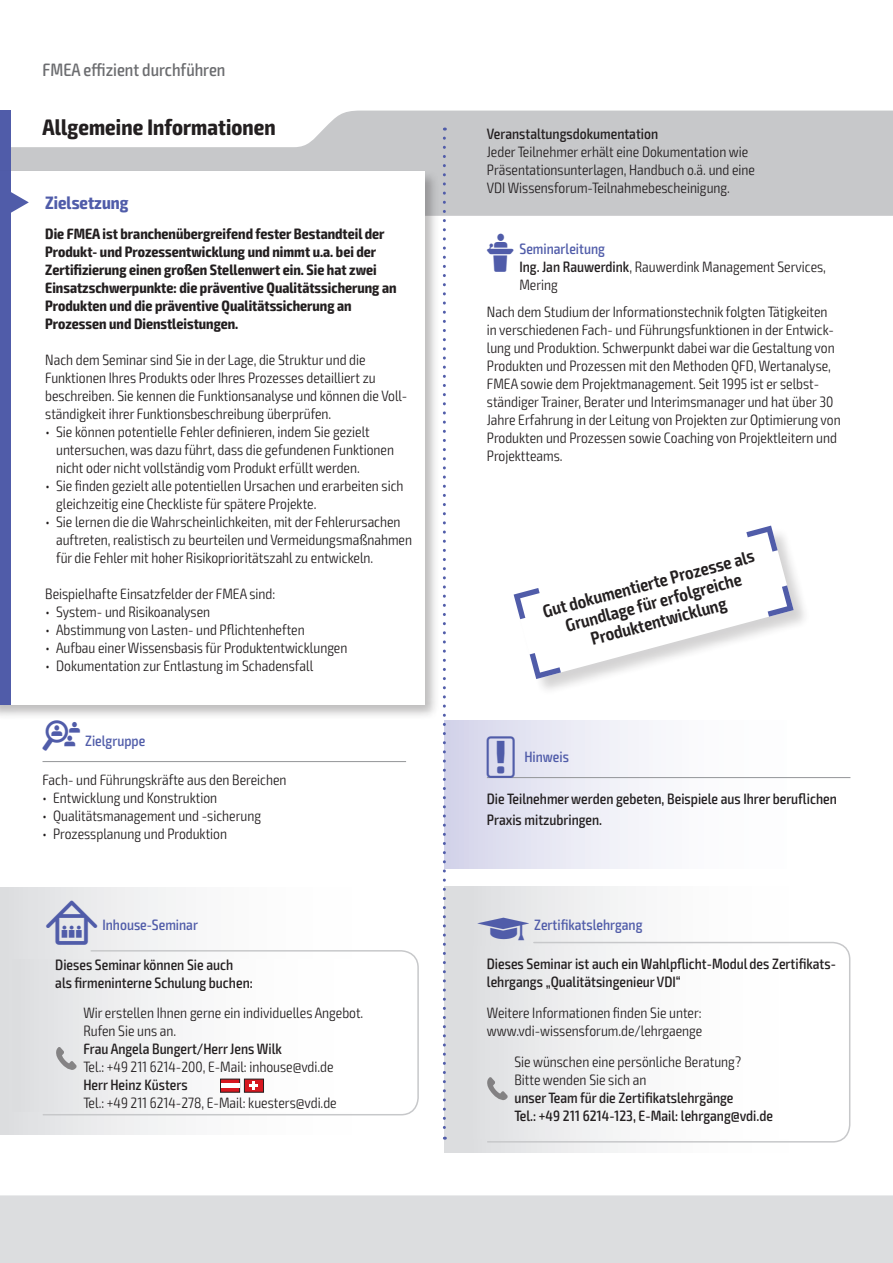
<style>
.page{position:relative;width:893px;height:1263px;background:#fff}
.page>*{position:absolute;margin:0;border:0;box-sizing:border-box;transform-origin:0 0}
.t1{font:700 condensed 22.5px "Exo 2";letter-spacing:.005em;color:#231f20}
.t2{font:600 condensed 18px/19.5px "Exo 2";color:#231f20;text-align:center}
.t3{font:500 condensed 18px "Exo 2";color:#6c6d70}
.t4{font:700 condensed 18px "Exo 2";color:#505ca9}
.t5{font:300 condensed 15px/18px "Exo 2";color:#231f20}
.t6{font:500 condensed 15px/18px "Exo 2";color:#231f20}
.t7{font:700 condensed 15px/18px "Exo 2";color:#231f20}
.t8{font:500 condensed 15px "Exo 2";color:#505ca9}
.s1{font-family:"VDI Iconset S4 A Regular";font-weight:400;font-stretch:normal}
.s2{font-family:"VDI Iconset S4 A Regular";font-weight:400;font-stretch:normal;font-size:15.45px}
.s3{font-family:"VDI Iconset S4 A Regular";font-weight:400;font-stretch:normal;color:#505ca9}
.s4{font-weight:500;color:#505ca9}
.s5{font-weight:500}
.s6{font-family:"VDI Iconset S4 A Regular";font-weight:400;font-stretch:normal;font-size:19.5px}
</style>
<div class="page">
<div style="left:0;top:1195px;width:893px;height:68px;background:#dcdddf"></div>
<svg style="left:11px;top:111px;width:881px;height:105px;fill:#c7c8ca"></svg>
<hr style="left:892px;top:111px;width:1px;height:105px;background:#505ca9">
<div style="left:0;top:111px;width:11px;height:63px;background:#505ca9"></div>
<hr style="left:43px;top:761px;width:363px;height:1px;background:#939598">
<div style="left:0;top:168px;width:440px;height:553px;background:#231f20;opacity:.3"></div>
<div style="left:0;top:171px;width:424px;height:534px;background:#fff"></div>
<div style="left:0;top:171px;width:11px;height:534px;background:#505ca9"></div>
<svg style="left:11px;top:192px;width:18px;height:21px"></svg>
<div style="left:514px;top:526px;width:297px;height:170px;background:#231f20;opacity:.2"></div>
<svg style="left:514px;top:526px;width:280px;height:153px"></svg>
<div style="left:444px;top:720px;width:406px;height:149px;background:linear-gradient(to right,#dadbed,#fff)"></div>
<div style="left:444px;top:720px;width:406px;height:59px;background:linear-gradient(to right,#dadbed,#fff)"></div>
<hr style="left:487px;top:777px;width:363px;height:1px;background:#939598">
<div style="left:0;top:887px;width:419px;height:247px;background:linear-gradient(to right,#e2e3e5,#fff)"></div>
<svg style="left:42px;top:949px;width:377px;height:167px"></svg>
<div style="left:13px;top:959px;width:382px;height:152px;background:linear-gradient(to right,#e3e3e5,#fff)"></div>
<svg style="left:220px;top:1079px;width:44px;height:13px"></svg>
<div style="left:221px;top:1083px;width:18px;height:5px;background:#fff"></div>
<svg style="left:56px;top:1047px;width:21px;height:23px"></svg>
<div style="left:444px;top:887px;width:406px;height:265px;background:linear-gradient(to right,#dfe0e2,#fff)"></div>
<svg style="left:486px;top:941px;width:365px;height:202px"></svg>
<div style="left:444px;top:946px;width:394px;height:192px;background:linear-gradient(to right,#dfe0e2,#fff)"></div>
<svg style="left:487px;top:1077px;width:21px;height:23px"></svg>
<svg style="left:443px;top:138px;width:3px;height:1002px"></svg>
<p class="t3" style="left:43px;top:59px;width:184px">FMEA effizient durchführen</p>
<h1 class="t1" style="left:43px;top:113px;width:235px">Allgemeine Informationen</h1>
<p class="t6" style="left:487px;top:125px;width:173px">Veranstaltungsdokumentation</p>
<p class="t5" style="left:487px;top:143px;width:270px">Jeder Teilnehmer erhält eine Dokumentation wie<br>Präsentationsunterlagen, Handbuch o.ä. und eine<br>VDI Wissensforum-Teilnahmebescheinigung.</p>
<p class="t4" style="left:45px;top:192px;width:85px">Zielsetzung</p>
<p class="t7" style="left:45px;top:225px;width:353px">Die FMEA ist branchenübergreifend fester Bestandteil der Produkt- und Prozessentwicklung und nimmt u.a. bei der Zertifizierung einen großen Stellenwert ein. Sie hat zwei Einsatzschwerpunkte: die präventive Qualitätssicherung an Produkten und die präventive Qualitätssicherung an Prozessen und Dienstleistungen.</p>
<p class="t5" style="left:45px;top:351px;width:363px">Nach dem Seminar sind Sie in der Lage, die Struktur und die Funktionen Ihres Produkts oder Ihres Prozesses detailliert zu beschreiben. Sie kennen die Funktionsanalyse und können die Voll&shy;ständigkeit ihrer Funktionsbeschreibung überprüfen.</p>
<p class="t5" style="left:56px;top:423px;width:339px;text-indent:-11px">• Sie können potentielle Fehler definieren, indem Sie gezielt untersuchen, was dazu führt, dass die gefundenen Funktionen nicht oder nicht vollständig vom Produkt erfüllt werden.</p>
<p class="t5" style="left:56px;top:477px;width:349px;text-indent:-11px">• Sie finden gezielt alle potentiellen Ursachen und erarbeiten sich gleichzeitig eine Checkliste für spätere Projekte.</p>
<p class="t5" style="left:56px;top:513px;width:357px;text-indent:-11px">• Sie lernen die die Wahrscheinlichkeiten, mit der Fehlerursachen auftreten, realistisch zu beurteilen und Vermeidungsmaßnahmen für die Fehler mit hoher Risikoprioritätszahl zu entwickeln.</p>
<p class="t5" style="left:45px;top:585px;width:232px">Beispielhafte Einsatzfelder der FMEA sind:</p>
<p class="t5" style="left:45px;top:603px;width:166px">• System- und Risikoanalysen</p>
<p class="t5" style="left:45px;top:621px;width:261px">• Abstimmung von Lasten- und Pflichtenheften</p>
<p class="t5" style="left:45px;top:639px;width:303px">• Aufbau einer Wissensbasis für Produktentwicklungen</p>
<p class="t5" style="left:45px;top:657px;width:269px">• Dokumentation zur Entlastung im Schadensfall</p>
<p class="t8" style="left:43px;top:732px;width:104px"><span class="s1">Z</span> Zielgruppe</p>
<p class="t5" style="left:43px;top:771px;width:246px">Fach- und Führungskräfte aus den Bereichen</p>
<p class="t5" style="left:43px;top:789px;width:176px">• Entwicklung und Konstruktion</p>
<p class="t5" style="left:43px;top:807px;width:220px">• Qualitätsmanagement und -sicherung</p>
<p class="t5" style="left:43px;top:825px;width:186px">• Prozessplanung und Produktion</p>
<p class="t8" style="left:46px;top:916px;width:153px"><span class="s2">I</span> Inhouse-Seminar</p>
<p class="t6" style="left:55px;top:955px;width:199px">Dieses Seminar können Sie auch als firmeninterne Schulung buchen:</p>
<p class="t5" style="left:83px;top:1004px;width:282px">Wir erstellen Ihnen gerne ein individuelles Angebot.<br>Rufen Sie uns an.</p>
<p class="t6" style="left:83px;top:1040px;width:200px">Frau Angela Bungert/Herr Jens Wilk</p>
<p class="t5" style="left:83px;top:1058px;width:252px">Tel.: +49 211 6214-200, E-Mail: inhouse@vdi.de</p>
<p class="t6" style="left:83px;top:1076px;width:106px">Herr Heinz Küsters</p>
<p class="t5" style="left:83px;top:1094px;width:255px">Tel.: +49 211 6214-278, E-Mail: kuesters@vdi.de</p>
<p class="t5" style="left:519px;top:240px;width:308px;text-indent:-33px"><span class="s3">L</span> <span class="s4">Seminarleitung<br></span><span class="s5">Ing. Jan Rauwerdink</span>, Rauwerdink Management Services,<br>Mering</p>
<p class="t5" style="left:487px;top:303px;width:355px">Nach dem Studium der Informationstechnik folgten Tätigkeiten in verschiedenen Fach- und Führungsfunktionen in der Entwick&shy;lung und Produktion. Schwerpunkt dabei war die Gestaltung von Produkten und Prozessen mit den Methoden QFD, Wertanalyse, FMEA sowie dem Projektmanagement. Seit 1995 ist er selbst&shy;ständiger Trainer, Berater und Interimsmanager und hat über 30<br>Jahre Erfahrung in der Leitung von Projekten zur Optimierung von Produkten und Prozessen sowie Coaching von Projektleitern und Projektteams.</p>
<p class="t2" style="left:541px;top:603px;width:220px;rotate:-15deg">Gut dokumentierte Prozesse als<br>Grundlage für erfolgreiche<br>Produktentwicklung</p>
<p class="t8" style="left:487px;top:748px;width:84px"><span class="s6">!</span> Hinweis</p>
<p class="t6" style="left:487px;top:789px;width:351px;line-height:21px">Die Teilnehmer werden gebeten, Beispiele aus Ihrer beruflichen<br>Praxis mitzubringen.</p>
<p class="t8" style="left:478px;top:916px;width:166px"><span class="s1">z</span> Zertifikatslehrgang</p>
<p class="t6" style="left:487px;top:955px;width:350px">Dieses Seminar ist auch ein Wahlpflicht-Modul des Zertifikats&shy;lehrgangs „Qualitätsingenieur VDI“</p>
<p class="t5" style="left:487px;top:1004px;width:217px">Weitere Informationen finden Sie unter: www.vdi-wissensforum.de/lehrgaenge</p>
<p class="t5" style="left:514px;top:1053px;width:228px">Sie wünschen eine persönliche Beratung?<br>Bitte wenden Sie sich an</p>
<p class="t6" style="left:514px;top:1089px;width:260px">unser Team für die Zertifikatslehrgänge<br>Tel.: +49 211 6214-123, E-Mail: lehrgang@vdi.de</p>
</div>
